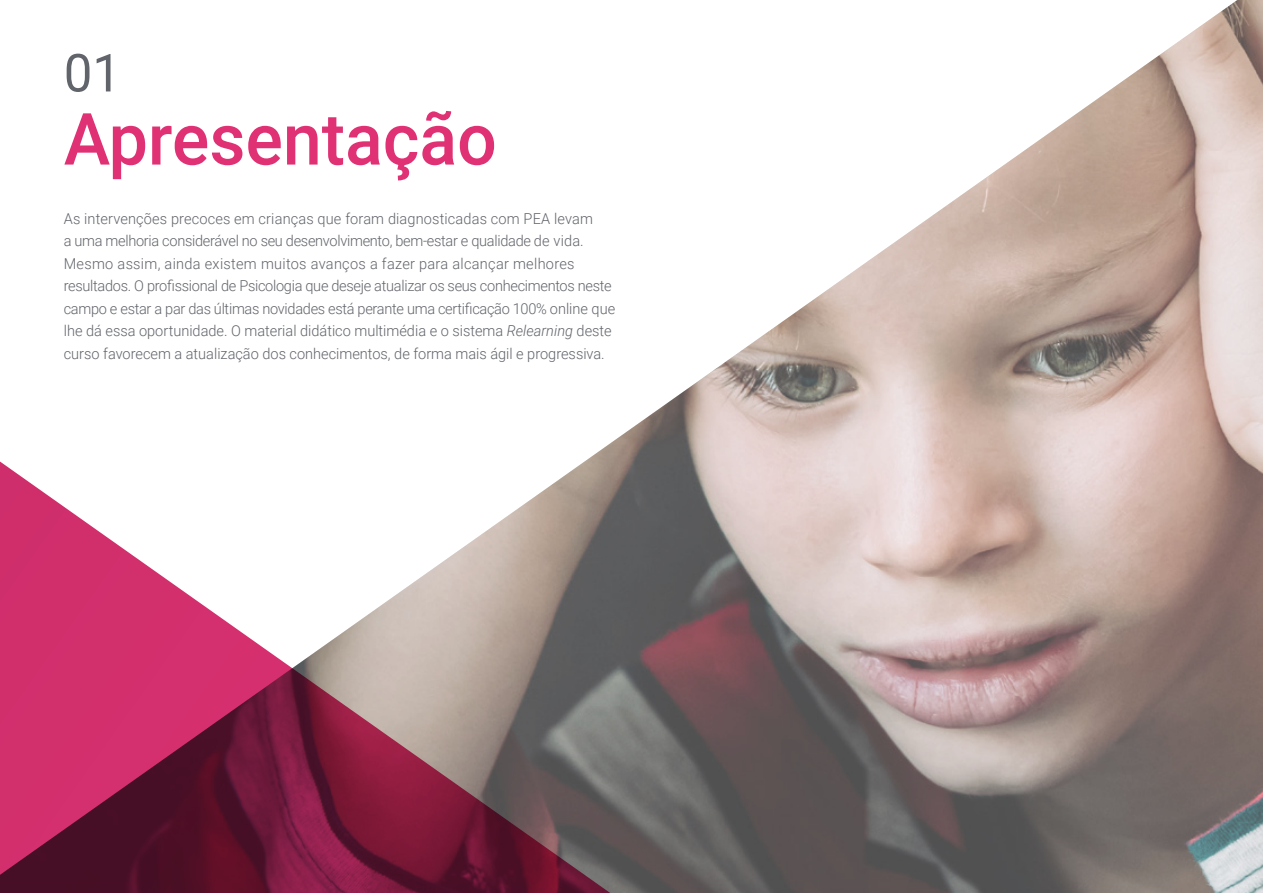
<style>
.page{position:relative;width:1263px;height:893px;background:#fff}
.page>*{position:absolute;margin:0;border:0;box-sizing:border-box;transform-origin:0 0}
.t1{font:500 72px "Roboto";color:#df3174}
.t2{font:52.5px "Roboto";color:#61646a}
.t3{font:300 15px/22.5px "Roboto";color:#61646a}
.s1{font-style:italic}
</style>
<div class="page">
<img style="left:607px;top:0;width:656px;height:893px">
<svg style="left:0;top:446px;width:640px;height:447px"></svg>
<h2 class="t2" style="left:64px;top:36px;width:59px">01</h2>
<h1 class="t1" style="left:64px;top:89px;width:435px">Apresentação</h1>
<p class="t3" style="left:64px;top:207px;width:553px">As intervenções precoces em crianças que foram diagnosticadas com PEA levam<br>a uma melhoria considerável no seu desenvolvimento, bem-estar e qualidade de vida.<br>Mesmo assim, ainda existem muitos avanços a fazer para alcançar melhores resultados. O profissional de Psicologia que deseje atualizar os seus conhecimentos neste campo e estar a par das últimas novidades está perante uma certificação 100% online que lhe dá essa oportunidade. O material didático multimédia e o sistema <span class="s1">Relearning</span> deste curso favorecem a atualização dos conhecimentos, de forma mais ágil e progressiva.</p>
</div>
